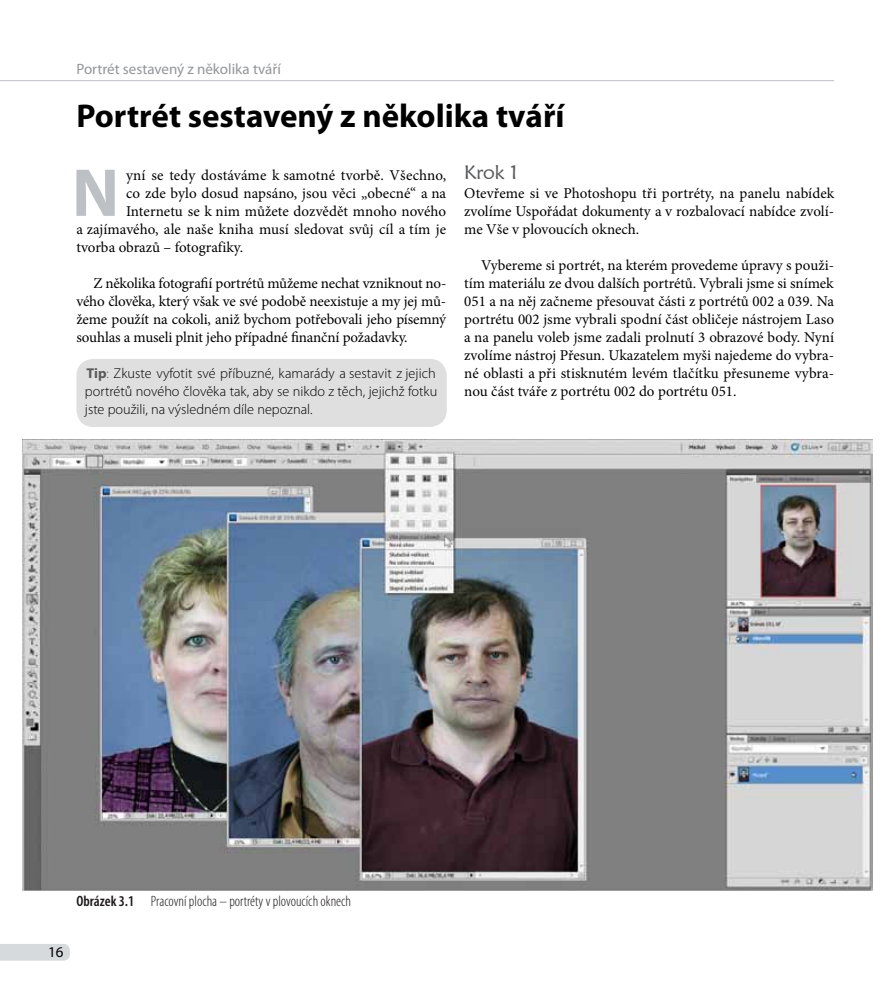
<style>
.page{position:relative;width:894px;height:998px;background:#fff}
.page>*{position:absolute;margin:0;border:0;box-sizing:border-box;transform-origin:0 0}
.t1{font:700 68.4px "Myriad Pro";color:#bdc1c6}
.t2{font:700 33px "Myriad Pro";color:#000}
.t3{font:19.5px "Maiandra GD";color:#58595b}
.t4{font:15px/18px "Minion Pro";color:#000;text-align:justify}
.t5{font:300 condensed 15px "Myriad Pro";color:#1d191c}
.t6{font:15px "Myriad Pro";color:#939598}
.t7{font:15px "Myriad Pro";color:#000}
.t8{font:300 14.25px/18px "Myriad Pro";color:#000;text-align:justify}
.s1{font-weight:700;color:#58595b}
.s2{color:#58595b}
.s3{font-weight:600}
</style>
<div class="page">
<svg style="left:0;top:944px;width:70px;height:17px"></svg>
<hr style="left:0;top:80px;width:833px;height:1px;background:#bdc1c6">
<div style="left:76px;top:359px;width:370px;height:68px;background:#dfdfdf;border-radius:17px"></div>
<img style="left:23px;top:439px;width:849px;height:451px">
<p class="t6" style="left:76px;top:60px;width:206px">Portrét sestavený z několika tváří</p>
<h2 class="t2" style="left:76px;top:94px;width:489px">Portrét sestavený z několika tváří</h2>
<h1 class="t1" style="left:72px;top:148px;width:49px">N</h1>
<p class="t4" style="left:126px;top:166px;width:321px">yní se tedy dostáváme k samotné tvorbě. Všechno,</p>
<p class="t4" style="left:126px;top:184px;width:321px">co zde bylo dosud napsáno, jsou věci „obecné“ a na</p>
<p class="t4" style="left:126px;top:202px;width:321px">Internetu se k nim můžete dozvědět mnoho nového</p>
<p class="t4" style="left:76px;top:220px;width:371px">a zajímavého, ale naše kniha musí sledovat svůj cíl a tím je</p>
<p class="t4" style="left:76px;top:238px;width:168px">tvorba obrazů – fotografiky.</p>
<p class="t4" style="left:76px;top:274px;width:371px;text-indent:17px">Z několika fotografií portrétů můžeme nechat vzniknout no&shy;vého člověka, který však ve své podobě neexistuje a my jej mů&shy;žeme použít na cokoli, aniž bychom potřebovali jeho písemný souhlas a museli plnit jeho případné finanční požadavky.</p>
<p class="t8" style="left:85px;top:364px;width:353px"><span class="s1">Tip</span><span class="s2">:</span> Zkuste vyfotit své příbuzné, kamarády a sestavit z jejich portrétů nového člověka tak, aby se nikdo z těch, jejichž fotku jste použili, na výsledném díle nepoznal.</p>
<h3 class="t3" style="left:464px;top:160px;width:55px">krok 1</h3>
<p class="t4" style="left:464px;top:184px;width:371px">Otevřeme si ve Photoshopu tři portréty, na panelu nabídek zvolíme Uspořádat dokumenty a v rozbalovací nabídce zvolí&shy;me Vše v plovoucích oknech.</p>
<p class="t4" style="left:464px;top:256px;width:371px;text-indent:17px">Vybereme si portrét, na kterém provedeme úpravy s použi&shy;tím materiálu ze dvou dalších portrétů. Vybrali jsme si snímek 051 a na něj začneme přesouvat části z portrétů 002 a 039. Na portrétu 002 jsme vybrali spodní část obličeje nástrojem Laso a na panelu voleb jsme zadali prolnutí 3 obrazové body. Nyní zvolíme nástroj Přesun. Ukazatelem myši najedeme do vybra&shy;né oblasti a při stisknutém levém tlačítku přesuneme vybra&shy;nou část tváře z portrétu 002 do portrétu 051.</p>
<p class="t5" style="left:76px;top:893px;width:276px"><span class="s3">Obrázek 3.1</span> Pracovní plocha – portréty v plovoucích oknech</p>
<p class="t7" style="left:48px;top:943px;width:17px">16</p>
</div>
